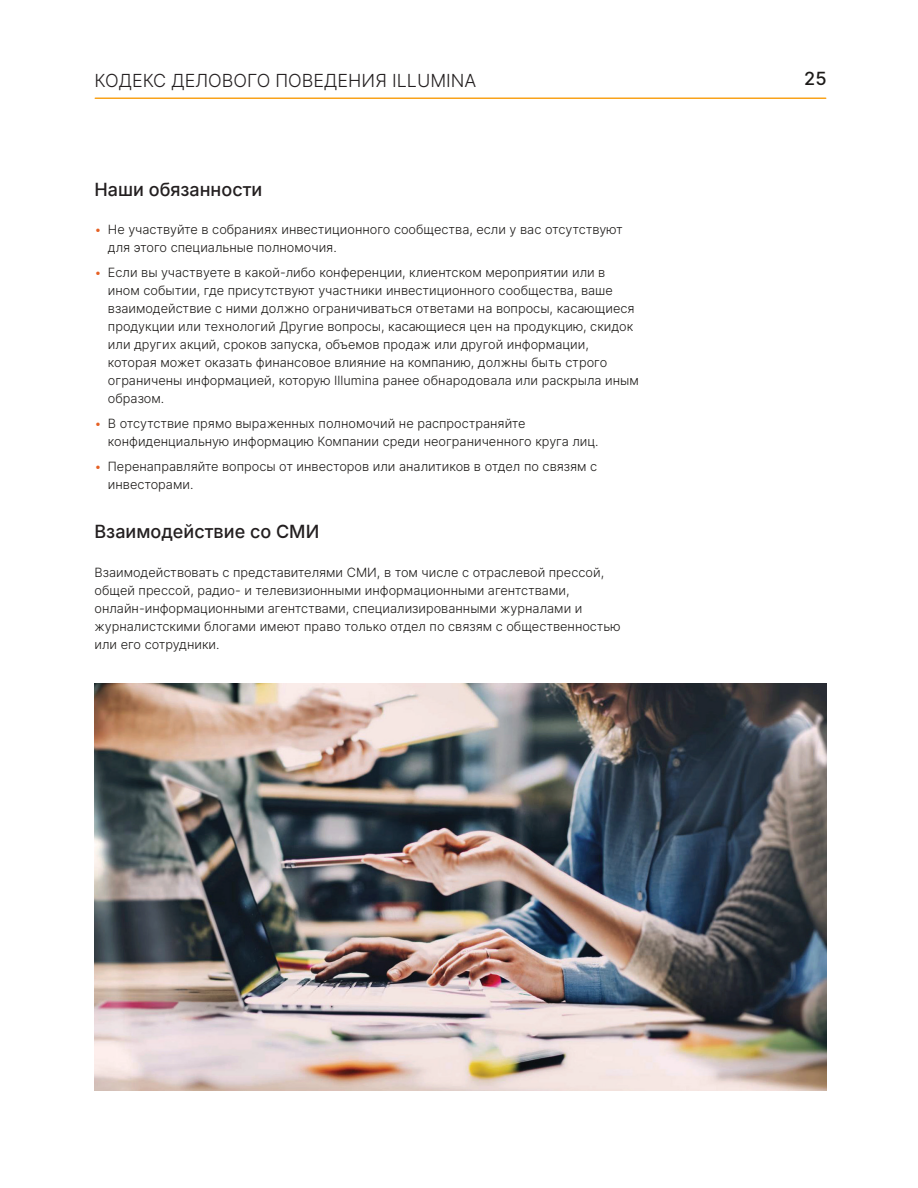
<style>
.page{position:relative;width:918px;height:1188px;background:#fff}
.page>*{position:absolute;margin:0;border:0;box-sizing:border-box;transform-origin:0 0}
.t1{font:500 18px "Inter";color:#231f20}
.t2{font:18px "Inter";color:#231f20}
.t3{font:500 18px "Inter";color:#1c1a18}
.t4{font:12.75px/18px "Inter";color:#1c1a18}
.s1{color:#e66124}
</style>
<div class="page">
<hr style="left:95px;top:98px;width:731px;height:1px;background:#f9a31b">
<img style="left:95px;top:684px;width:731px;height:407px">
<h1 class="t2" style="left:94px;top:67px;width:383px">КОДЕКС ДЕЛОВОГО ПОВЕДЕНИЯ ILLUMINA</h1>
<h1 class="t3" style="left:804px;top:65px;width:24px">25</h1>
<h1 class="t1" style="left:94px;top:176px;width:169px">Наши обязанности</h1>
<p class="t4" style="left:108px;top:220px;width:516px;text-indent:-13px"><span class="s1">•</span> Не участвуйте в собраниях инвестиционного сообщества, если у вас отсутствуют для этого специальные полномочия.</p>
<p class="t4" style="left:108px;top:263px;width:532px;text-indent:-13px"><span class="s1">•</span> Если вы участвуете в какой-либо конференции, клиентском мероприятии или в ином событии, где присутствуют участники инвестиционного сообщества, ваше взаимодействие с ними должно ограничиваться ответами на вопросы, касающиеся продукции или технологий Другие вопросы, касающиеся цен на продукцию, скидок или других акций, сроков запуска, объемов продаж или другой информации, которая может оказать финансовое влияние на компанию, должны быть строго ограничены информацией, которую Illumina ранее обнародовала или раскрыла иным образом.</p>
<p class="t4" style="left:108px;top:414px;width:492px;text-indent:-13px"><span class="s1">•</span> В отсутствие прямо выраженных полномочий не распространяйте конфиденциальную информацию Компании среди неограниченного круга лиц.</p>
<p class="t4" style="left:108px;top:457px;width:491px;text-indent:-13px"><span class="s1">•</span> Перенаправляйте вопросы от инвесторов или аналитиков в отдел по связям с инвесторами.</p>
<h1 class="t1" style="left:94px;top:518px;width:226px">Взаимодействие со СМИ</h1>
<p class="t4" style="left:94px;top:563px;width:528px">Взаимодействовать с представителями СМИ, в том числе с отраслевой прессой, общей прессой, радио- и телевизионными информационными агентствами, онлайн-информационными агентствами, специализированными журналами и журналистскими блогами имеют право только отдел по связям с общественностью или его сотрудники.</p>
</div>
